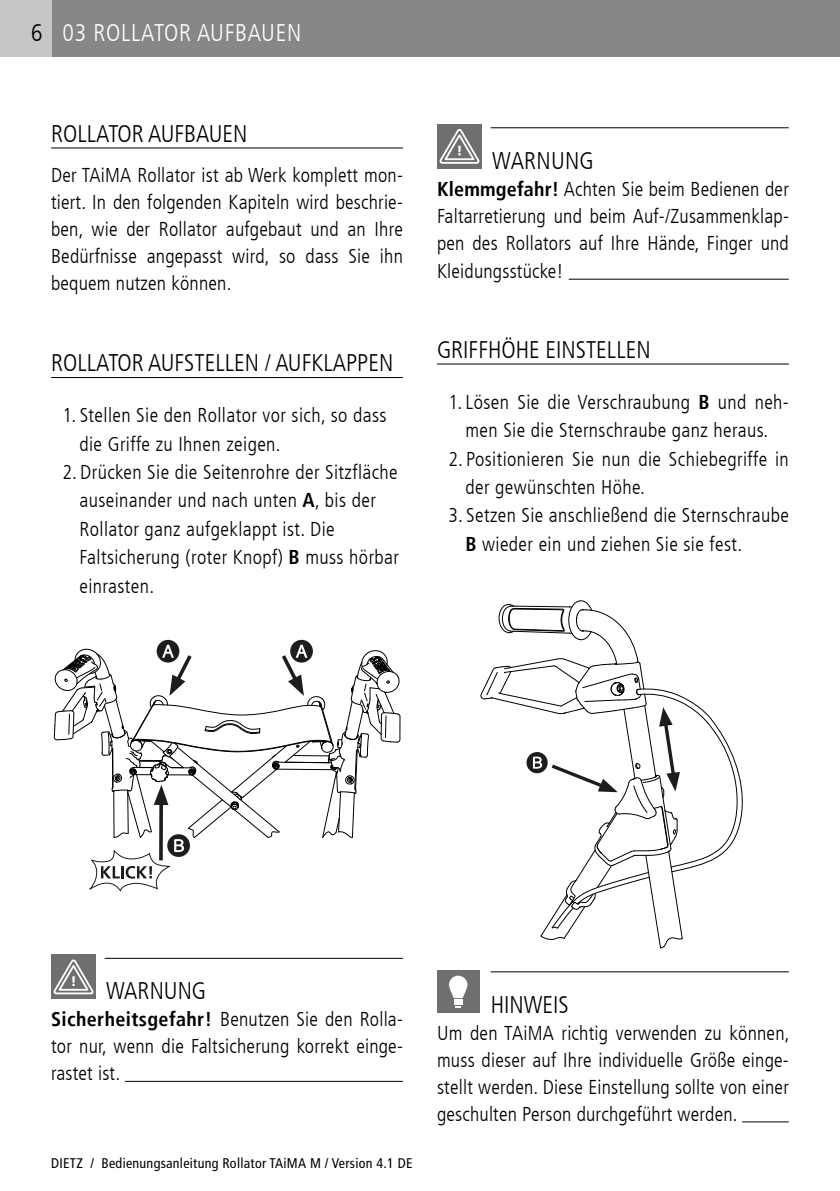
<style>
.page{position:relative;width:840px;height:1191px;background:#fff}
.page>*{position:absolute;margin:0;border:0;box-sizing:border-box;transform-origin:0 0}
.t1{font:300 condensed 24px "Frutiger LT";color:#000}
.t2{font:300 condensed 24px "Frutiger LT";letter-spacing:.03em;color:#fff}
.t3{font:300 condensed 20px/27px "Frutiger LT";letter-spacing:.02em;color:#000;text-align:justify}
.t4{font:condensed 14px "Frutiger LT";letter-spacing:.02em;color:#000}
.s1{font-weight:700}
</style>
<div class="page">
<div style="left:0;top:0;width:839px;height:57px;background:#878787"></div>
<hr style="left:839px;top:0;width:1px;height:57px;background:#878787">
<div style="left:0;top:0;width:51px;height:57px;background:#c6c6c6"></div>
<hr style="left:51px;top:147px;width:352px;height:1px;background:#000">
<hr style="left:51px;top:377px;width:352px;height:1px;background:#000">
<hr style="left:105px;top:957px;width:298px;height:1px;background:#000">
<hr style="left:125px;top:1080px;width:278px;height:1px;background:#000">
<svg style="left:53px;top:640px;width:347px;height:251px"></svg>
<div style="left:51px;top:954px;width:45px;height:45px;background:#706f6f"></div>
<svg style="left:53px;top:959px;width:41px;height:36px"></svg>
<hr style="left:490px;top:127px;width:298px;height:1px;background:#000">
<hr style="left:568px;top:279px;width:220px;height:1px;background:#000">
<div style="left:437px;top:124px;width:44px;height:45px;background:#706f6f"></div>
<svg style="left:439px;top:129px;width:41px;height:35px"></svg>
<hr style="left:437px;top:363px;width:351px;height:1px;background:#000">
<hr style="left:490px;top:971px;width:298px;height:1px;background:#000">
<hr style="left:741px;top:1121px;width:47px;height:1px;background:#000">
<svg style="left:480px;top:600px;width:263px;height:348px"></svg>
<div style="left:437px;top:970px;width:42px;height:42px;background:#706f6f"></div>
<svg style="left:449px;top:975px;width:18px;height:32px"></svg>
<p class="t1" style="left:31px;top:19px;width:13px">6</p>
<p class="t2" style="left:62px;top:19px;width:240px">03 ROLLATOR AUFBAUEN</p>
<p class="t1" style="left:51px;top:120px;width:198px">ROLLATOR AUFBAUEN</p>
<p class="t3" style="left:51px;top:162px;width:353px">Der TAiMA Rollator ist ab Werk komplett mon&shy;tiert. In den folgenden Kapiteln wird beschrie&shy;ben, wie der Rollator aufgebaut und an Ihre Bedürfnisse angepasst wird, so dass Sie ihn bequem nutzen können.</p>
<p class="t1" style="left:51px;top:349px;width:343px">ROLLATOR AUFSTELLEN / AUFKLAPPEN</p>
<p class="t3" style="left:79px;top:401px;width:308px;line-height:28.4px;text-indent:-17px">1. Stellen Sie den Rollator vor sich, so dass die Griffe zu Ihnen zeigen.</p>
<p class="t3" style="left:79px;top:458px;width:321px;line-height:28.4px;text-align:left;text-indent:-17px">2. Drücken Sie die Seitenrohre der Sitzfläche auseinander und nach unten <span class="s1">A</span>, bis der Rollator ganz aufgeklappt ist. Die Faltsicherung (roter Knopf) <span class="s1">B</span> muss hörbar einrasten.</p>
<p class="t1" style="left:492px;top:147px;width:103px">WARNUNG</p>
<p class="t3" style="left:437px;top:175px;width:353px"><span class="s1">Klemmgefahr!</span> Achten Sie beim Bedienen der Faltarretierung und beim Auf-/Zusammenklap&shy;pen des Rollators auf Ihre Hände, Finger und Kleidungsstücke!</p>
<p class="t1" style="left:437px;top:336px;width:215px">GRIFFHÖHE EINSTELLEN</p>
<p class="t3" style="left:448px;top:388px;width:342px;line-height:28.4px;text-align:center">1.Lösen Sie die Verschraubung <span class="s1">B</span> und neh&shy;men Sie die Sternschraube ganz heraus.</p>
<p class="t3" style="left:465px;top:445px;width:325px;line-height:28.4px;text-indent:-17px">2. Positionieren Sie nun die Schiebegriffe in der gewünschten Höhe.</p>
<p class="t3" style="left:465px;top:501px;width:325px;line-height:28.4px;text-indent:-17px">3. Setzen Sie anschließend die Sternschraube<br><span class="s1">B</span> wieder ein und ziehen Sie sie fest.</p>
<p class="t1" style="left:106px;top:977px;width:102px">WARNUNG</p>
<p class="t3" style="left:51px;top:1006px;width:353px"><span class="s1">Sicherheitsgefahr!</span> Benutzen Sie den Rolla&shy;tor nur, wenn die Faltsicherung korrekt einge&shy;rastet ist.</p>
<p class="t4" style="left:51px;top:1155px;width:363px">DIETZ / Bedienungsanleitung Rollator TAiMA M / Version 4.1 DE</p>
<p class="t1" style="left:490px;top:991px;width:79px">HINWEIS</p>
<p class="t3" style="left:437px;top:1019px;width:354px">Um den TAiMA richtig verwenden zu können, muss dieser auf Ihre individuelle Größe einge&shy;stellt werden. Diese Einstellung sollte von einer geschulten Person durchgeführt werden.</p>
</div>
